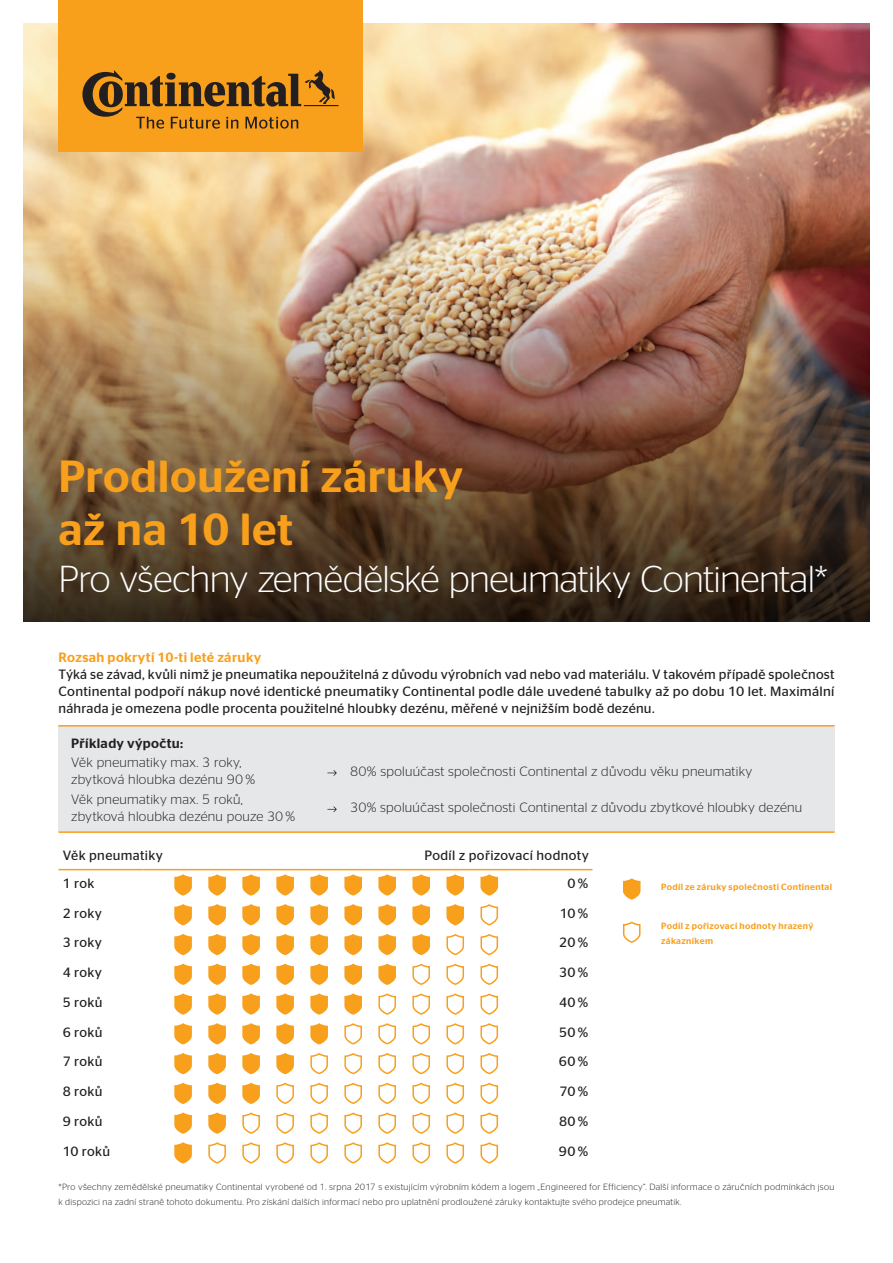
<style>
.page{position:relative;width:893px;height:1263px;background:#fff}
.page>*{position:absolute;margin:0;border:0;box-sizing:border-box;transform-origin:0 0}
.t1{font:500 45px/53.1px "Continental Stag Sans";letter-spacing:.01em;color:#f89f1c}
.t2{font:300 37.5px "Continental Stag Sans";letter-spacing:-.015em;color:#fff}
.t3{font:13.5px/17px "Continental Stag Sans";letter-spacing:.02em;color:#231f20;text-align:justify}
.t4{font:300 13.5px/17px "Continental Stag Sans";letter-spacing:.02em;color:#231f20}
.t5{font:500 13.5px "Continental Stag Sans";letter-spacing:.025em;color:#f89f1c}
.t6{font:500 13.5px "Continental Stag Sans";letter-spacing:.03em;color:#231f20}
.t7{font:300 9px/14.9px "Continental Stag Sans";letter-spacing:.035em;color:#231f20}
.t8{font:500 9px/14.9px "Continental Stag Sans";letter-spacing:.04em;color:#f89f1c}
</style>
<div class="page">
<img style="left:23px;top:23px;width:847px;height:182px">
<img style="left:23px;top:205px;width:847px;height:417px">
<div style="left:58px;top:726px;width:776px;height:106px;background:#e6e7e9"></div>
<svg style="left:327px;top:770px;width:10px;height:6px"></svg>
<svg style="left:327px;top:806px;width:10px;height:6px"></svg>
<hr style="left:58px;top:725px;width:776px;height:1px;background:#f89f1c">
<hr style="left:58px;top:831px;width:776px;height:2px;background:#f89f1c">
<hr style="left:58px;top:869px;width:86px;height:1px;background:#f89f1c">
<hr style="left:144px;top:869px;width:385px;height:1px;background:#f89f1c">
<hr style="left:529px;top:869px;width:63px;height:1px;background:#f89f1c">
<svg style="left:174px;top:874px;width:18px;height:21px"></svg>
<svg style="left:208px;top:874px;width:18px;height:21px"></svg>
<svg style="left:242px;top:874px;width:18px;height:21px"></svg>
<svg style="left:276px;top:874px;width:18px;height:21px"></svg>
<svg style="left:310px;top:874px;width:18px;height:21px"></svg>
<svg style="left:344px;top:874px;width:18px;height:21px"></svg>
<svg style="left:378px;top:874px;width:18px;height:21px"></svg>
<svg style="left:412px;top:874px;width:18px;height:21px"></svg>
<svg style="left:446px;top:874px;width:18px;height:21px"></svg>
<svg style="left:480px;top:874px;width:18px;height:21px"></svg>
<svg style="left:174px;top:904px;width:18px;height:21px"></svg>
<svg style="left:208px;top:904px;width:18px;height:21px"></svg>
<svg style="left:242px;top:904px;width:18px;height:21px"></svg>
<svg style="left:276px;top:904px;width:18px;height:21px"></svg>
<svg style="left:310px;top:904px;width:18px;height:21px"></svg>
<svg style="left:344px;top:904px;width:18px;height:21px"></svg>
<svg style="left:378px;top:904px;width:18px;height:21px"></svg>
<svg style="left:412px;top:904px;width:18px;height:21px"></svg>
<svg style="left:446px;top:904px;width:18px;height:21px"></svg>
<svg style="left:480px;top:904px;width:19px;height:22px"></svg>
<svg style="left:174px;top:934px;width:18px;height:21px"></svg>
<svg style="left:208px;top:934px;width:18px;height:21px"></svg>
<svg style="left:242px;top:934px;width:18px;height:21px"></svg>
<svg style="left:276px;top:934px;width:18px;height:21px"></svg>
<svg style="left:310px;top:934px;width:18px;height:21px"></svg>
<svg style="left:344px;top:934px;width:18px;height:21px"></svg>
<svg style="left:378px;top:934px;width:18px;height:21px"></svg>
<svg style="left:412px;top:934px;width:18px;height:21px"></svg>
<svg style="left:446px;top:934px;width:19px;height:22px"></svg>
<svg style="left:480px;top:934px;width:19px;height:22px"></svg>
<svg style="left:174px;top:963px;width:18px;height:22px"></svg>
<svg style="left:208px;top:963px;width:18px;height:22px"></svg>
<svg style="left:242px;top:963px;width:18px;height:22px"></svg>
<svg style="left:276px;top:963px;width:18px;height:22px"></svg>
<svg style="left:310px;top:963px;width:18px;height:22px"></svg>
<svg style="left:344px;top:963px;width:18px;height:22px"></svg>
<svg style="left:378px;top:963px;width:18px;height:22px"></svg>
<svg style="left:412px;top:963px;width:18px;height:22px"></svg>
<svg style="left:446px;top:963px;width:19px;height:22px"></svg>
<svg style="left:480px;top:963px;width:19px;height:22px"></svg>
<svg style="left:174px;top:993px;width:18px;height:22px"></svg>
<svg style="left:208px;top:993px;width:18px;height:22px"></svg>
<svg style="left:242px;top:993px;width:18px;height:22px"></svg>
<svg style="left:276px;top:993px;width:18px;height:22px"></svg>
<svg style="left:310px;top:993px;width:18px;height:22px"></svg>
<svg style="left:344px;top:993px;width:18px;height:22px"></svg>
<svg style="left:378px;top:993px;width:18px;height:22px"></svg>
<svg style="left:412px;top:993px;width:18px;height:22px"></svg>
<svg style="left:446px;top:993px;width:19px;height:22px"></svg>
<svg style="left:480px;top:993px;width:19px;height:22px"></svg>
<svg style="left:174px;top:1023px;width:18px;height:21px"></svg>
<svg style="left:208px;top:1023px;width:18px;height:21px"></svg>
<svg style="left:242px;top:1023px;width:18px;height:21px"></svg>
<svg style="left:276px;top:1023px;width:18px;height:21px"></svg>
<svg style="left:310px;top:1023px;width:18px;height:21px"></svg>
<svg style="left:344px;top:1023px;width:18px;height:22px"></svg>
<svg style="left:378px;top:1023px;width:18px;height:22px"></svg>
<svg style="left:412px;top:1023px;width:18px;height:22px"></svg>
<svg style="left:446px;top:1023px;width:19px;height:22px"></svg>
<svg style="left:480px;top:1023px;width:19px;height:22px"></svg>
<svg style="left:174px;top:1053px;width:18px;height:21px"></svg>
<svg style="left:208px;top:1053px;width:18px;height:21px"></svg>
<svg style="left:242px;top:1053px;width:18px;height:21px"></svg>
<svg style="left:276px;top:1053px;width:18px;height:21px"></svg>
<svg style="left:310px;top:1053px;width:18px;height:22px"></svg>
<svg style="left:344px;top:1053px;width:18px;height:22px"></svg>
<svg style="left:378px;top:1053px;width:18px;height:22px"></svg>
<svg style="left:412px;top:1053px;width:18px;height:22px"></svg>
<svg style="left:446px;top:1053px;width:19px;height:22px"></svg>
<svg style="left:480px;top:1053px;width:19px;height:22px"></svg>
<svg style="left:174px;top:1083px;width:18px;height:21px"></svg>
<svg style="left:208px;top:1083px;width:18px;height:21px"></svg>
<svg style="left:242px;top:1083px;width:18px;height:21px"></svg>
<svg style="left:276px;top:1082px;width:18px;height:22px"></svg>
<svg style="left:310px;top:1082px;width:18px;height:22px"></svg>
<svg style="left:344px;top:1082px;width:18px;height:22px"></svg>
<svg style="left:378px;top:1082px;width:18px;height:22px"></svg>
<svg style="left:412px;top:1082px;width:18px;height:22px"></svg>
<svg style="left:446px;top:1082px;width:19px;height:22px"></svg>
<svg style="left:480px;top:1082px;width:19px;height:22px"></svg>
<svg style="left:174px;top:1112px;width:18px;height:22px"></svg>
<svg style="left:208px;top:1112px;width:18px;height:22px"></svg>
<svg style="left:242px;top:1112px;width:18px;height:22px"></svg>
<svg style="left:276px;top:1112px;width:18px;height:22px"></svg>
<svg style="left:310px;top:1112px;width:18px;height:22px"></svg>
<svg style="left:344px;top:1112px;width:18px;height:22px"></svg>
<svg style="left:378px;top:1112px;width:18px;height:22px"></svg>
<svg style="left:412px;top:1112px;width:18px;height:22px"></svg>
<svg style="left:446px;top:1112px;width:19px;height:22px"></svg>
<svg style="left:480px;top:1112px;width:19px;height:22px"></svg>
<svg style="left:174px;top:1142px;width:18px;height:21px"></svg>
<svg style="left:208px;top:1142px;width:18px;height:22px"></svg>
<svg style="left:242px;top:1142px;width:18px;height:22px"></svg>
<svg style="left:276px;top:1142px;width:18px;height:22px"></svg>
<svg style="left:310px;top:1142px;width:18px;height:22px"></svg>
<svg style="left:344px;top:1142px;width:18px;height:22px"></svg>
<svg style="left:378px;top:1142px;width:18px;height:22px"></svg>
<svg style="left:412px;top:1142px;width:18px;height:22px"></svg>
<svg style="left:446px;top:1142px;width:19px;height:22px"></svg>
<svg style="left:480px;top:1142px;width:19px;height:22px"></svg>
<svg style="left:623px;top:878px;width:17px;height:22px"></svg>
<svg style="left:623px;top:921px;width:18px;height:22px"></svg>
<div style="left:58px;top:0;width:304px;height:152px;background:#f89f1c"></div>
<svg style="left:82px;top:70px;width:257px;height:59px"></svg>
<h1 class="t1" style="left:58px;top:450px;width:406px">Prodloužení záruky až na 10 let</h1>
<h2 class="t2" style="left:58px;top:558px;width:771px">Pro všechny zemědělské pneumatiky Continental*</h2>
<p class="t5" style="left:58px;top:650px;width:204px">Rozsah pokrytí 10-ti leté záruky</p>
<p class="t3" style="left:58px;top:666px;width:778px">Týká se závad, kvůli nimž je pneumatika nepoužitelná z důvodu výrobních vad nebo vad materiálu. V takovém případě společnost Continental podpoří nákup nové identické pneumatiky Continental podle dále uvedené tabulky až po dobu 10 let. Maximální náhrada je omezena podle procenta použitelné hloubky dezénu, měřené v nejnižším bodě dezénu.</p>
<p class="t6" style="left:71px;top:735px;width:114px">Příklady výpočtu:</p>
<p class="t4" style="left:71px;top:754px;width:186px">Věk pneumatiky max. 3 roky, zbytková hloubka dezénu 90 %</p>
<p class="t4" style="left:350px;top:762px;width:404px">80% spoluúčast společnosti Continental z důvodu věku pneumatiky</p>
<p class="t4" style="left:71px;top:790px;width:226px">Věk pneumatiky max. 5 roků, zbytková hloubka dezénu pouze 30 %</p>
<p class="t4" style="left:350px;top:799px;width:454px">30% spoluúčast společnosti Continental z důvodu zbytkové hloubky dezénu</p>
<p class="t3" style="left:63px;top:846px;width:102px">Věk pneumatiky</p>
<p class="t3" style="left:424px;top:846px;width:166px">Podíl z pořizovací hodnoty</p>
<p class="t3" style="left:63px;top:875px;width:33px">1 rok</p>
<p class="t3" style="left:567px;top:875px;width:22px">0%</p>
<p class="t3" style="left:63px;top:904px;width:41px">2 roky</p>
<p class="t3" style="left:560px;top:904px;width:30px">10%</p>
<p class="t3" style="left:63px;top:934px;width:41px">3 roky</p>
<p class="t3" style="left:559px;top:934px;width:30px">20%</p>
<p class="t3" style="left:63px;top:964px;width:41px">4 roky</p>
<p class="t3" style="left:559px;top:964px;width:31px">30%</p>
<p class="t3" style="left:63px;top:993px;width:41px">5 roků</p>
<p class="t3" style="left:559px;top:993px;width:31px">40%</p>
<p class="t3" style="left:63px;top:1023px;width:41px">6 roků</p>
<p class="t3" style="left:559px;top:1023px;width:31px">50%</p>
<p class="t3" style="left:63px;top:1053px;width:41px">7 roků</p>
<p class="t3" style="left:559px;top:1053px;width:31px">60%</p>
<p class="t3" style="left:63px;top:1083px;width:41px">8 roků</p>
<p class="t3" style="left:559px;top:1083px;width:30px">70%</p>
<p class="t3" style="left:63px;top:1113px;width:41px">9 roků</p>
<p class="t3" style="left:559px;top:1113px;width:31px">80%</p>
<p class="t3" style="left:63px;top:1142px;width:49px">10 roků</p>
<p class="t3" style="left:559px;top:1142px;width:31px">90%</p>
<p class="t8" style="left:661px;top:880px;width:173px">Podíl ze záruky společnosti Continental</p>
<p class="t8" style="left:661px;top:918px;width:154px">Podíl z pořizovací hodnoty hrazený zákazníkem</p>
<p class="t7" style="left:58px;top:1179px;width:777px">*Pro všechny zemědělské pneumatiky Continental vyrobené od 1. srpna 2017 s existujícím výrobním kódem a logem „Engineered for Efficiency“. Další informace o záručních podmínkách jsou k dispozici na zadní straně tohoto dokumentu. Pro získání dalších informací nebo pro uplatnění prodloužené záruky kontaktujte svého prodejce pneumatik.</p>
</div>
